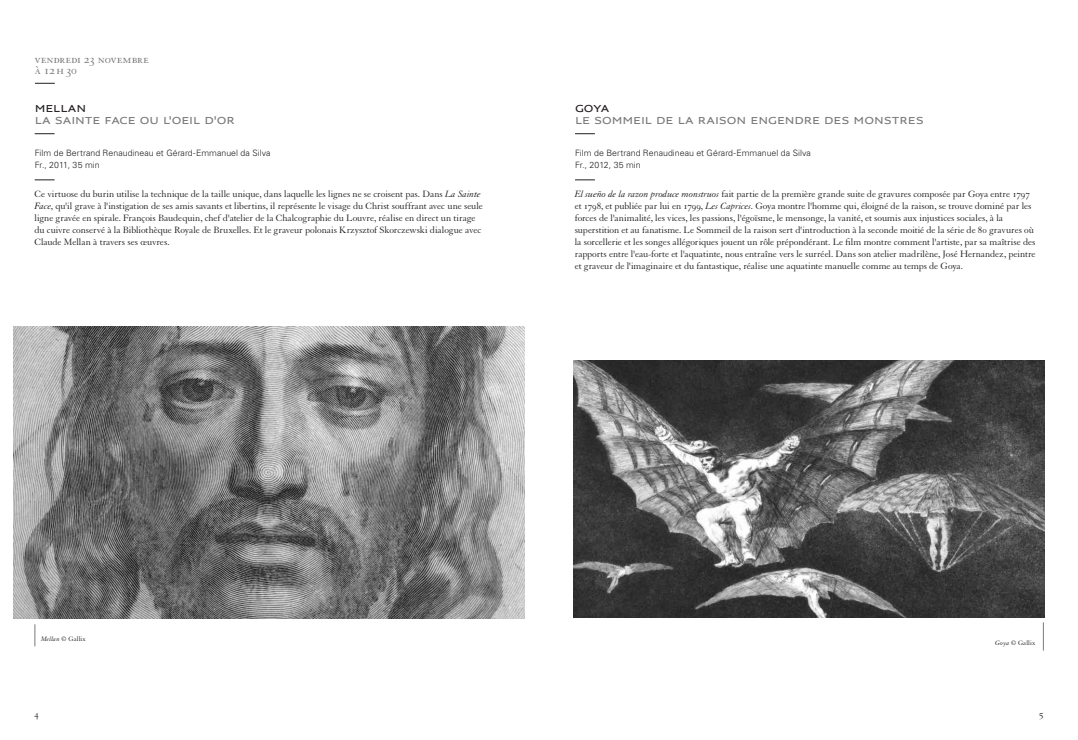
<style>
.page{position:relative;width:1078px;height:740px;background:#fff}
.page>*{position:absolute;margin:0;border:0;box-sizing:border-box;transform-origin:0 0}
.t1{font:13px/11px "Granjon LT Std";letter-spacing:-.005em;color:#77797b}
.t2{font:10px/12px "Granjon LT Std";letter-spacing:-.005em;color:#231f20}
.t3{font:10px "Louvre Sans Med";color:#77797b}
.t4{font:10px "Louvre Sans Med";letter-spacing:-.03em;color:#231f20}
.t5{font:300 8.8px/12px "Univers LT Std";letter-spacing:.005em;color:#231f20}
.t6{font:7px "Granjon LT Std";letter-spacing:.01em;color:#231f20}
.s1{font-style:italic}
</style>
<div class="page">
<svg style="left:35px;top:133px;width:20px;height:1px"></svg>
<svg style="left:35px;top:180px;width:20px;height:1px"></svg>
<img style="left:14px;top:326px;width:510px;height:292px">
<svg style="left:35px;top:624px;width:1px;height:22px"></svg>
<svg style="left:35px;top:83px;width:20px;height:1px"></svg>
<svg style="left:575px;top:133px;width:19px;height:1px"></svg>
<svg style="left:575px;top:180px;width:19px;height:1px"></svg>
<img style="left:574px;top:360px;width:469px;height:257px">
<svg style="left:1042px;top:622px;width:1px;height:28px"></svg>
<h1 class="t1" style="left:35px;top:53px;width:115px">vendredi 23 novembre à 12h30</h1>
<p class="t4" style="left:35px;top:101px;width:53px">MELLAN</p>
<p class="t3" style="left:35px;top:113px;width:201px">LA SAI NTE FACE OU L'OEIL D'OR</p>
<p class="t4" style="left:575px;top:101px;width:36px">G OYA</p>
<p class="t3" style="left:575px;top:113px;width:350px">LE SOMMEIL DE LA RAISON ENGENDRE DES MONSTRES</p>
<p class="t5" style="left:35px;top:147px;width:237px">Film de Bertrand Renaudineau et Gérard-Emmanuel da Silva<br>Fr., 2011, 35 min</p>
<p class="t5" style="left:575px;top:147px;width:237px">Film de Bertrand Renaudineau et Gérard-Emmanuel da Silva<br>Fr., 2012, 35 min</p>
<p class="t2" style="left:34px;top:188px;width:450px">Ce virtuose du burin utilise la technique de la taille unique, dans laquelle les lignes ne se croisent pas. Dans <span class="s1">La Sainte Face</span>, qu'il grave à l'instigation de ses amis savants et libertins, il représente le visage du Christ souffrant avec une seule ligne gravée en spirale. François Baudequin, chef d'atelier de la Chalcographie du Louvre, réalise en direct un tirage du cuivre conservé à la Bibliothèque Royale de Bruxelles. Et le graveur polonais Krzysztof Skorczewski dialogue avec Claude Mellan à travers ses œuvres.</p>
<p class="t2" style="left:574px;top:188px;width:462px"><span class="s1">El sueño de la razon produce monstruos</span> fait partie de la première grande suite de gravures composée par Goya entre 1797 et 1798, et publiée par lui en 1799, <span class="s1">Les Caprices</span>. Goya montre l'homme qui, éloigné de la raison, se trouve dominé par les forces de l'animalité, les vices, les passions, l'égoïsme, le mensonge, la vanité, et soumis aux injustices sociales, à la superstition et au fanatisme. Le Sommeil de la raison sert d'introduction à la seconde moitié de la série de 80 gravures où la sorcellerie et les songes allégoriques jouent un rôle prépondérant. Le film montre comment l'artiste, par sa maîtrise des rapports entre l'eau-forte et l'aquatinte, nous entraîne vers le surréel. Dans son atelier madrilène, José Hernandez, peintre et graveur de l'imaginaire et du fantastique, réalise une aquatinte manuelle comme au temps de Goya.</p>
<p class="t6" style="left:41px;top:635px;width:46px"><span class="s1">Mellan</span> © Gallix</p>
<p class="t6" style="left:995px;top:639px;width:42px"><span class="s1">Goya</span> © Gallix</p>
<p class="t2" style="left:34px;top:708px;width:6px">4</p>
<p class="t2" style="left:1038px;top:708px;width:6px">5</p>
</div>
